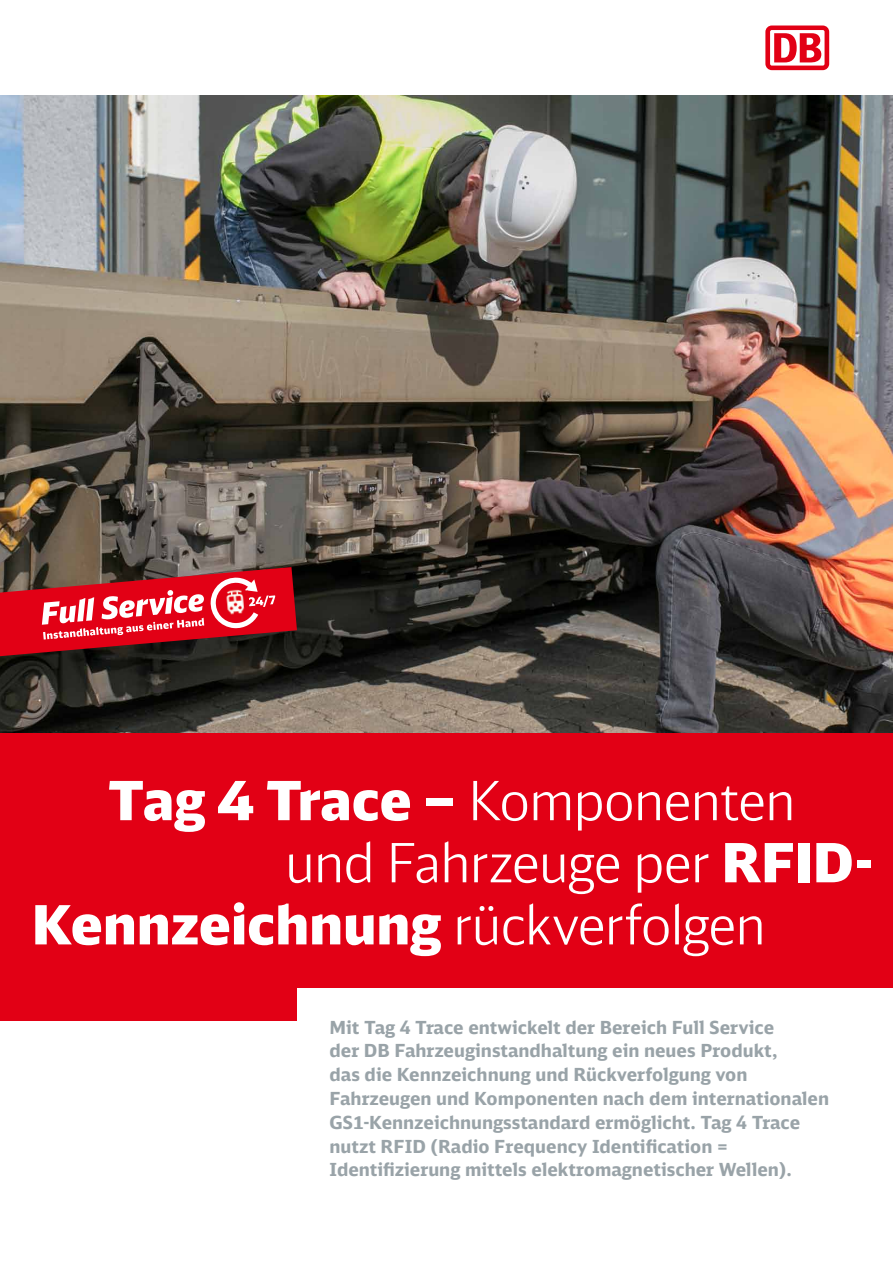
<style>
.page{position:relative;width:893px;height:1263px;background:#fff}
.page>*{position:absolute;margin:0;border:0;box-sizing:border-box;transform-origin:0 0}
.t1{font:300 54px "DB Head";letter-spacing:-.005em;color:#fff}
.t2{font:900 54px "DB Head";letter-spacing:.01em;color:#fff}
.t3{font:700 18px/23.7px "DB Sans";color:#99a3a8}
.s1{font-weight:900}
.s2{font-weight:300}
</style>
<div class="page">
<img style="left:0;top:96px;width:893px;height:637px">
<div style="left:0;top:733px;width:893px;height:287px;background:#e20015"></div>
<div style="left:298px;top:989px;width:595px;height:274px;background:#fff"></div>
<svg style="left:0;top:567px;width:297px;height:93px;background:#ae2f38"></svg>
<div style="left:765px;top:26px;width:64px;height:44px;background:#e20015;border-radius:6px"></div>
<div style="left:770px;top:30px;width:54px;height:36px;background:#fff;border-radius:2px"></div>
<svg style="left:774px;top:33px;width:47px;height:29px"></svg>
<h1 class="t1" style="left:108px;top:768px;width:689px"><span class="s1">Tag 4 Trace –</span> Komponenten</h1>
<h1 class="t1" style="left:285px;top:830px;width:588px">und Fahrzeuge per <span class="s1">RFID-</span></h1>
<h1 class="t2" style="left:32px;top:890px;width:735px">Kennzeichnung <span class="s2">rückverfolgen</span></h1>
<p class="t3" style="left:330px;top:1015px;width:501px">Mit Tag 4 Trace entwickelt der Bereich Full Service<br>der DB Fahrzeuginstandhaltung ein neues Produkt,<br>das die Kennzeichnung und Rückverfolgung von Fahrzeugen und Komponenten nach dem internationalen GS1-Kennzeichnungsstandard ermöglicht. Tag 4 Trace nutzt RFID (Radio Frequency Identification = Identifizierung mittels elektromagnetischer Wellen).</p>
</div>
